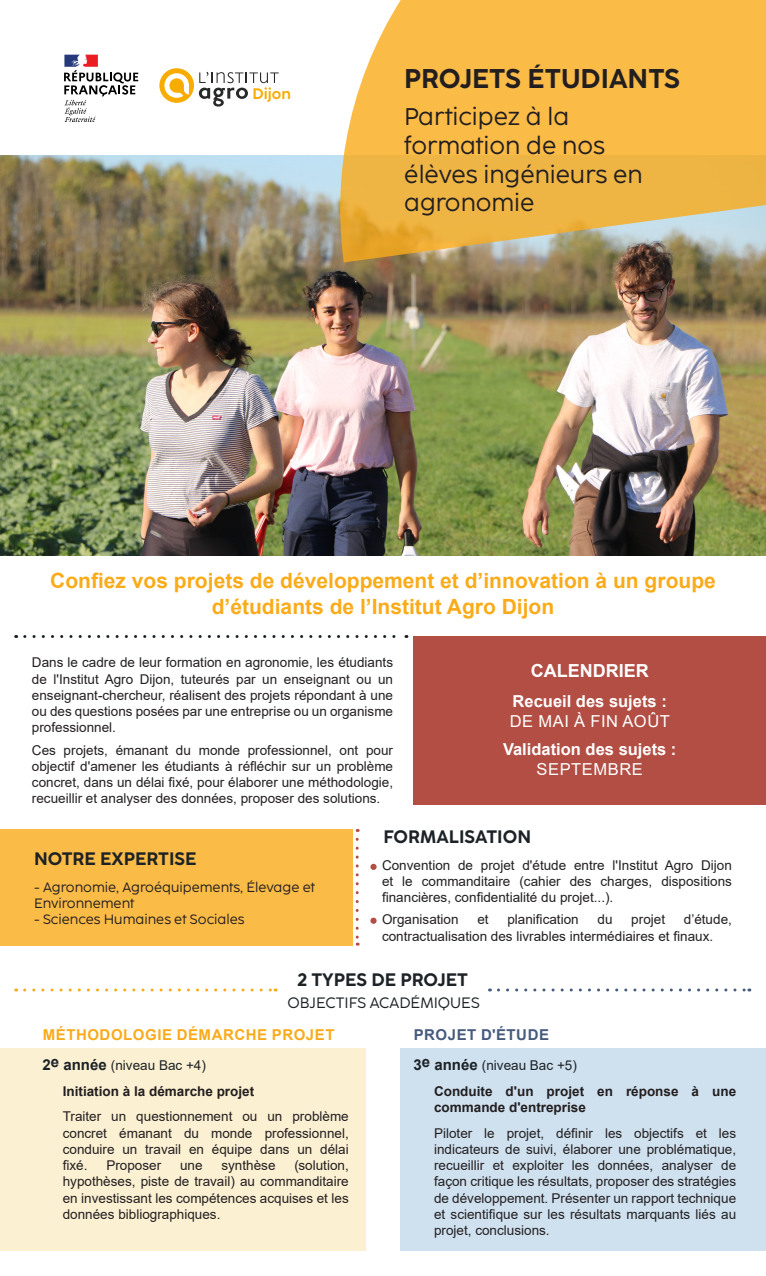
<style>
.page{position:relative;width:766px;height:1276px;background:#fff}
.page>*{position:absolute;margin:0;border:0;box-sizing:border-box;transform-origin:0 0}
.t1{font:700 27px "Coco Sharp L";color:#231f20}
.t2{font:24px/28.8px "Coco Sharp L";color:#231f20}
.Titre_Dominante{font:700 21px/25.2px "Arial";color:#faab1a;text-align:center}
.Titre_Dominante-2{font:700 18px "Coco Sharp L";color:#1c2225}
.Titre_Dominante-3{font:700 18px "Arial";color:#fff}
.Titre_Dominante-4{font:700 16.5px "Arial";color:#fff}
.Titre_Dominante-5{font:16.5px "Arial";letter-spacing:.035em;color:#fff}
.t3{font:700 15.15px "Coco Sharp";color:#f8ac00}
.Titre_Dominante-6{font:700 15px "Arial";letter-spacing:.035em;color:#faab1a}
.Titre_Dominante-7{font:15px "Coco Sharp L";color:#1c2225}
.Titre_Dominante-8{font:700 15px "Arial";letter-spacing:.035em;color:#465b7d}
.t4{font:13.5px/16.2px "Arial";color:#231f20;text-align:justify}
.t5{font:700 13.5px/16.2px "Arial";color:#231f20}
.t6{font:13.5px/16.2px "Coco Sharp L";color:#231f20}
.Titre_Dominante-9{font:13.5px "Arial";color:#1c2225}
.s1{font-weight:700;font-size:15px}
</style>
<div class="page">
<img style="left:0;top:155px;width:765px;height:400px">
<svg style="left:159px;top:68px;width:119px;height:39px"></svg>
<svg style="left:64px;top:55px;width:74px;height:67px"></svg>
<div style="left:0;top:829px;width:352px;height:116px;background:#fbbb47"></div>
<div style="left:0;top:1048px;width:366px;height:202px;background:#fbf0d2"></div>
<div style="left:400px;top:1048px;width:365px;height:202px;background:#cfe0ef"></div>
<svg style="left:329px;top:0;width:436px;height:262px;background:#edba59"></svg>
<div style="left:413px;top:636px;width:352px;height:168px;background:#b24e43"></div>
<svg style="left:25px;top:635px;width:382px;height:3px"></svg>
<svg style="left:25px;top:988px;width:251px;height:3px"></svg>
<svg style="left:498px;top:988px;width:251px;height:3px"></svg>
<svg style="left:355px;top:839px;width:3px;height:106px"></svg>
<svg style="left:370px;top:864px;width:6px;height:6px"></svg>
<div style="left:370px;top:917px;width:6px;height:7px;background:#b24e43;border-radius:50%"></div>
<p class="t3" style="left:252px;top:83px;width:40px">Dijon</p>
<p class="t1" style="left:404px;top:59px;width:277px">PROJETS ÉTUDIANTS</p>
<p class="t2" style="left:404px;top:102px;width:240px">Participez à la formation de nos élèves ingénieurs en agronomie</p>
<p class="Titre_Dominante" style="left:50px;top:569px;width:667px">Confiez vos projets de développement et d’innovation à un groupe d’étudiants de l’Institut Agro Dijon</p>
<p class="t4" style="left:32px;top:654px;width:362px">Dans le cadre de leur formation en agronomie, les étudiants de l'Institut Agro Dijon, tuteurés par un enseignant ou un enseignant-chercheur, réalisent des projets répondant à une ou des questions posées par une entreprise ou un organisme professionnel.</p>
<p class="t4" style="left:32px;top:741px;width:362px">Ces projets, émanant du monde professionnel, ont pour objectif d'amener les étudiants à réfléchir sur un problème concret, dans un délai fixé, pour élaborer une méthodologie, recueillir et analyser des données, proposer des solutions.</p>
<p class="Titre_Dominante-3" style="left:530px;top:658px;width:119px">CALENDRIER</p>
<p class="Titre_Dominante-4" style="left:512px;top:690px;width:156px">Recueil des sujets :</p>
<p class="Titre_Dominante-5" style="left:509px;top:710px;width:162px">DE MAI À FIN AOÛT</p>
<p class="Titre_Dominante-4" style="left:503px;top:738px;width:175px">Validation des sujets :</p>
<p class="Titre_Dominante-5" style="left:536px;top:758px;width:108px">SEPTEMBRE</p>
<p class="Titre_Dominante-2" style="left:34px;top:846px;width:164px">NOTRE EXPERTISE</p>
<p class="t6" style="left:34px;top:879px;width:282px">- Agronomie, Agroéquipements, Élevage et<br>Environnement</p>
<p class="t6" style="left:34px;top:911px;width:212px">- Sciences Humaines et Sociales</p>
<p class="Titre_Dominante-2" style="left:383px;top:824px;width:149px">FORMALISATION</p>
<p class="t4" style="left:382px;top:856px;width:351px">Convention de projet d'étude entre l'Institut Agro Dijon et le commanditaire (cahier des charges, dispositions financières, confidentialité du projet...).</p>
<p class="t4" style="left:382px;top:911px;width:78px">Organisation</p>
<p class="t4" style="left:477px;top:911px;width:13px">et</p>
<p class="t4" style="left:507px;top:911px;width:73px">planification</p>
<p class="t4" style="left:597px;top:911px;width:17px">du</p>
<p class="t4" style="left:631px;top:911px;width:35px">projet</p>
<p class="t4" style="left:382px;top:911px;width:351px;text-indent:302px">d’étude, contractualisation des livrables intermédiaires et finaux.</p>
<p class="Titre_Dominante-2" style="left:298px;top:967px;width:172px">2 TYPES DE PROJET</p>
<p class="Titre_Dominante-7" style="left:287px;top:993px;width:194px">OBJECTIFS ACADÉMIQUES</p>
<p class="Titre_Dominante-6" style="left:43px;top:1024px;width:293px">MÉTHODOLOGIE DÉMARCHE PROJET</p>
<p class="Titre_Dominante-9" style="left:43px;top:1055px;width:165px"><span class="s1">2</span><sup>e</sup> <span class="s1">année</span> (niveau Bac +4)</p>
<p class="t5" style="left:63px;top:1083px;width:193px">Initiation à la démarche projet</p>
<p class="t4" style="left:63px;top:1108px;width:287px">Traiter un questionnement ou un problème concret émanant du monde professionnel, conduire un travail en équipe dans un délai fixé.</p>
<p class="t4" style="left:63px;top:1157px;width:287px;text-indent:231px">(solution, hypothèses, piste de travail) au commanditaire en investissant les compétences acquises et les données bibliographiques.</p>
<p class="t4" style="left:106px;top:1157px;width:56px">Proposer</p>
<p class="t4" style="left:180px;top:1157px;width:24px">une</p>
<p class="t4" style="left:221px;top:1157px;width:56px">synthèse</p>
<p class="Titre_Dominante-8" style="left:413px;top:1024px;width:137px">PROJET D'ÉTUDE</p>
<p class="Titre_Dominante-9" style="left:413px;top:1055px;width:165px"><span class="s1">3</span><sup>e</sup> <span class="s1">année</span> (niveau Bac +5)</p>
<p class="t5" style="left:434px;top:1083px;width:303px">Conduite d'un projet en réponse à une commande d'entreprise</p>
<p class="t4" style="left:434px;top:1124px;width:303px">Piloter le projet, définir les objectifs et les indicateurs de suivi, élaborer une problématique, recueillir et exploiter les données, analyser de façon critique les résultats, proposer des stratégies de développement. Présenter un rapport technique et scientifique sur les résultats marquants liés au projet, conclusions.</p>
</div>
